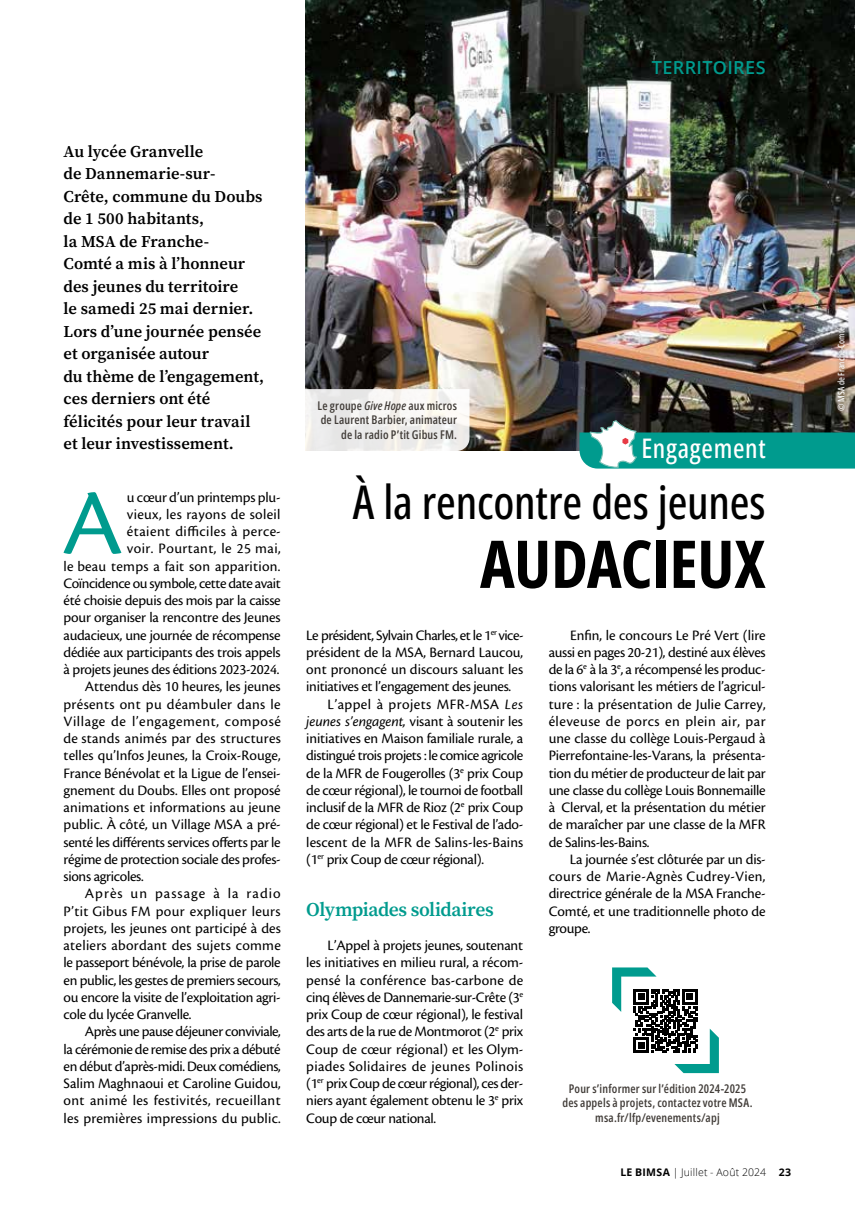
<style>
.page{position:relative;width:855px;height:1212px;background:#fff}
.page>*{position:absolute;margin:0;border:0;box-sizing:border-box;transform-origin:0 0}
.t1{font:97.35px "Cronos Pro";color:#009b8e}
.t2{font:700 66px "Open Sans Condensed";letter-spacing:-.005em;color:#000}
.t3{font:500 46.5px "Open Sans Condensed";letter-spacing:-.005em;color:#000}
.t4{font:500 27px "Open Sans Condensed";letter-spacing:.025em;color:#fff}
.t5{font:600 19.5px "Source Serif 4";letter-spacing:-.02em;color:#009b8e}
.t6{font:600 18px "Open Sans";letter-spacing:.025em;color:#009b8e}
.t7{font:600 16.5px/22.5px "Source Serif 4";color:#000}
.t8{font:15px/17.2px "Cronos Pro";letter-spacing:-.01em;color:#000;text-align:justify}
.t9{font:15px "Cronos Pro";letter-spacing:-.03em;color:#000}
.t10{font:15px "Cronos Pro";letter-spacing:.025em;color:#000}
.t11{font:15px "Cronos Pro";letter-spacing:.03em;color:#000}
.t12{font:15px "Cronos Pro";letter-spacing:.01em;color:#000}
.t13{font:15px "Cronos Pro";letter-spacing:.015em;color:#000}
.t14{font:15px "Cronos Pro";letter-spacing:.02em;color:#000}
.t15{font:15px "Cronos Pro";letter-spacing:.035em;color:#000}
.t16{font:15px "Cronos Pro";letter-spacing:.07em;color:#000}
.t17{font:600 12px/14.4px "Open Sans Condensed";letter-spacing:.015em;color:#413c38;text-align:right}
.t18{font:300 10.5px "Open Sans";letter-spacing:.02em;color:#000}
.t19{font:500 9px "Open Sans Condensed";color:#fff}
.s1{font-style:italic}
.s2{font-weight:700}
</style>
<div class="page">
<img style="left:306px;top:0;width:549px;height:451px">
<svg style="left:305px;top:389px;width:164px;height:62px"></svg>
<svg style="left:612px;top:967px;width:107px;height:106px"></svg>
<div style="left:833px;top:323px;width:15px;height:91px;background:#000;opacity:.46"></div>
<svg style="left:579px;top:419px;width:276px;height:50px;background:#23867d"></svg>
<p class="t6" style="left:651px;top:55px;width:115px">TERRITOIRES</p>
<p class="t7" style="left:64px;top:139px;width:202px">Au lycée Granvelle<br>de Dannemarie-sur-<br>Crête, commune du Doubs de 1 500 habitants,<br>la MSA de Franche-<br>Comté a mis à l’honneur des jeunes du territoire<br>le samedi 25 mai dernier.<br>Lors d’une journée pensée et organisée autour<br>du thème de l’engagement, ces derniers ont été félicités pour leur travail et leur investissement.</p>
<h1 class="t1" style="left:62px;top:467px;width:62px">A</h1>
<p class="t8" style="left:127px;top:488px;width:155px">u cœur d’un printemps plu-</p>
<p class="t10" style="left:127px;top:505px;width:155px">vieux, les rayons de soleil</p>
<p class="t11" style="left:127px;top:523px;width:155px">étaient difficiles à perce-</p>
<p class="t11" style="left:127px;top:540px;width:155px">voir. Pourtant, le 25 mai,</p>
<p class="t14" style="left:64px;top:557px;width:218px">le beau temps a fait son apparition.</p>
<p class="t9" style="left:64px;top:574px;width:219px">Coïncidence ou symbole, cette date avait</p>
<p class="t8" style="left:64px;top:592px;width:219px">été choisie depuis des mois par la caisse</p>
<p class="t8" style="left:64px;top:609px;width:219px">pour organiser la rencontre des Jeunes</p>
<p class="t8" style="left:64px;top:626px;width:218px">audacieux, une journée de récompense</p>
<p class="t8" style="left:64px;top:643px;width:218px">dédiée aux participants des trois appels</p>
<p class="t8" style="left:64px;top:661px;width:217px">à projets jeunes des éditions 2023-2024.</p>
<p class="t8" style="left:85px;top:678px;width:197px">Attendus dès 10 heures, les jeunes</p>
<p class="t10" style="left:64px;top:695px;width:219px">présents ont pu déambuler dans le</p>
<p class="t15" style="left:64px;top:712px;width:219px">Village de l’engagement, composé</p>
<p class="t13" style="left:64px;top:730px;width:219px">de stands animés par des structures</p>
<p class="t8" style="left:64px;top:747px;width:219px">telles qu’Infos Jeunes, la Croix-Rouge,</p>
<p class="t8" style="left:64px;top:764px;width:219px">France Bénévolat et la Ligue de l’ensei-</p>
<p class="t8" style="left:64px;top:781px;width:219px">gnement du Doubs. Elles ont proposé</p>
<p class="t12" style="left:64px;top:799px;width:219px">animations et informations au jeune</p>
<p class="t8" style="left:64px;top:816px;width:219px">public. À côté, un Village MSA a pré-</p>
<p class="t8" style="left:64px;top:833px;width:219px">senté les différents services offerts par le</p>
<p class="t8" style="left:64px;top:850px;width:219px">régime de protection sociale des profes-</p>
<p class="t8" style="left:64px;top:868px;width:82px">sions agricoles.</p>
<p class="t16" style="left:85px;top:885px;width:197px">Après un passage à la radio</p>
<p class="t10" style="left:64px;top:902px;width:219px">P’tit Gibus FM pour expliquer leurs</p>
<p class="t8" style="left:64px;top:919px;width:219px">projets, les jeunes ont participé à des</p>
<p class="t14" style="left:64px;top:937px;width:219px">ateliers abordant des sujets comme</p>
<p class="t8" style="left:64px;top:954px;width:219px">le passeport bénévole, la prise de parole</p>
<p class="t8" style="left:64px;top:971px;width:219px">en public, les gestes de premiers secours,</p>
<p class="t8" style="left:64px;top:988px;width:219px">ou encore la visite de l’exploitation agri-</p>
<p class="t8" style="left:64px;top:1006px;width:129px">cole du lycée Granvelle.</p>
<p class="t9" style="left:85px;top:1023px;width:197px">Après une pause déjeuner conviviale,</p>
<p class="t8" style="left:64px;top:1040px;width:219px">la cérémonie de remise des prix a débuté</p>
<p class="t8" style="left:64px;top:1057px;width:219px">en début d’après-midi. Deux comédiens,</p>
<p class="t8" style="left:64px;top:1075px;width:219px">Salim Maghnaoui et Caroline Guidou,</p>
<p class="t10" style="left:64px;top:1092px;width:219px">ont animé les festivités, recueillant</p>
<p class="t13" style="left:64px;top:1109px;width:219px">les premières impressions du public.</p>
<p class="t17" style="left:318px;top:398px;width:141px">Le groupe <span class="s1">Give Hope</span> aux micros de Laurent Barbier, animateur de la radio P’tit Gibus FM.</p>
<h3 class="t4" style="left:641px;top:429px;width:126px">Engagement</h3>
<h3 class="t3" style="left:353px;top:470px;width:414px">À la rencontre des jeunes</h3>
<h2 class="t2" style="left:480px;top:516px;width:287px">AUDACIEUX</h2>
<p class="t9" style="left:306px;top:626px;width:219px">Le président, Sylvain Charles, et le 1<sup>er</sup> vice-</p>
<p class="t8" style="left:306px;top:643px;width:218px">président de la MSA, Bernard Laucou,</p>
<p class="t8" style="left:306px;top:661px;width:218px">ont prononcé un discours saluant les</p>
<p class="t8" style="left:306px;top:678px;width:206px">initiatives et l’engagement des jeunes.</p>
<p class="t11" style="left:327px;top:695px;width:197px">L’appel à projets MFR-MSA <span class="s1">Les</span></p>
<p class="t8" style="left:306px;top:712px;width:218px"><span class="s1">jeunes s’engagent,</span> visant à soutenir les</p>
<p class="t8" style="left:306px;top:730px;width:218px">initiatives en Maison familiale rurale, a</p>
<p class="t9" style="left:306px;top:747px;width:218px">distingué trois projets : le comice agricole</p>
<p class="t8" style="left:306px;top:764px;width:218px">de la MFR de Fougerolles (3<sup>e</sup> prix Coup</p>
<p class="t8" style="left:306px;top:781px;width:218px">de cœur régional), le tournoi de football</p>
<p class="t8" style="left:306px;top:799px;width:218px">inclusif de la MFR de Rioz (2<sup>e</sup> prix Coup</p>
<p class="t8" style="left:306px;top:816px;width:218px">de cœur régional) et le Festival de l’ado-</p>
<p class="t12" style="left:306px;top:833px;width:219px">lescent de la MFR de Salins-les-Bains</p>
<p class="t8" style="left:306px;top:850px;width:179px">(1<sup>er</sup> prix Coup de cœur régional).</p>
<h3 class="t5" style="left:306px;top:896px;width:189px">Olympiades solidaires</h3>
<p class="t8" style="left:306px;top:937px;width:218px;text-indent:21px">L’Appel à projets jeunes, soutenant les initiatives en milieu rural, a récom&shy;pensé la conférence bas-carbone de cinq élèves de Dannemarie-sur-Crête (3<sup>e </sup>prix Coup de cœur régional), le festival des arts de la rue de Montmorot (2<sup>e</sup> prix Coup de cœur régional) et les Olym&shy;piades Solidaires de jeunes Polinois (1<sup>er</sup> prix Coup de cœur régional), ces der&shy;niers ayant également obtenu le 3<sup>e</sup> prix Coup de cœur national.</p>
<p class="t8" style="left:548px;top:626px;width:218px;text-indent:21px">Enfin, le concours Le Pré Vert (lire aussi en pages 20-21), destiné aux élèves de la 6<sup>e</sup> à la 3<sup>e</sup>, a récompensé les produc&shy;tions valorisant les métiers de l’agricul&shy;ture : la présentation de Julie Carrey, éleveuse de porcs en plein air, par une classe du collège Louis-Pergaud à Pierrefontaine-les-Varans, la présenta&shy;tion du métier de producteur de lait par une classe du collège Louis Bonnemaille à Clerval, et la présentation du métier de maraîcher par une classe de la MFR de Salins-les-Bains.</p>
<p class="t8" style="left:548px;top:850px;width:218px;text-indent:21px">La journée s’est clôturée par un dis&shy;cours de Marie-Agnès Cudrey-Vien, directrice générale de la MSA Franche-Comté, et une traditionnelle photo de groupe.</p>
<p class="t17" style="left:562px;top:1081px;width:192px;text-align:center">Pour s’informer sur l’édition 2024-2025 des appels à projets, contactez votre MSA. msa.fr/lfp/evenements/apj</p>
<p class="t18" style="left:620px;top:1165px;width:172px"><span class="s2">LE BIMSA</span> | Juillet - Août 2024 <span class="s2">23</span></p>
<p class="t19" style="left:835px;top:411px;width:85px;rotate:-90deg">© MSA de Franche-Comté</p>
</div>
